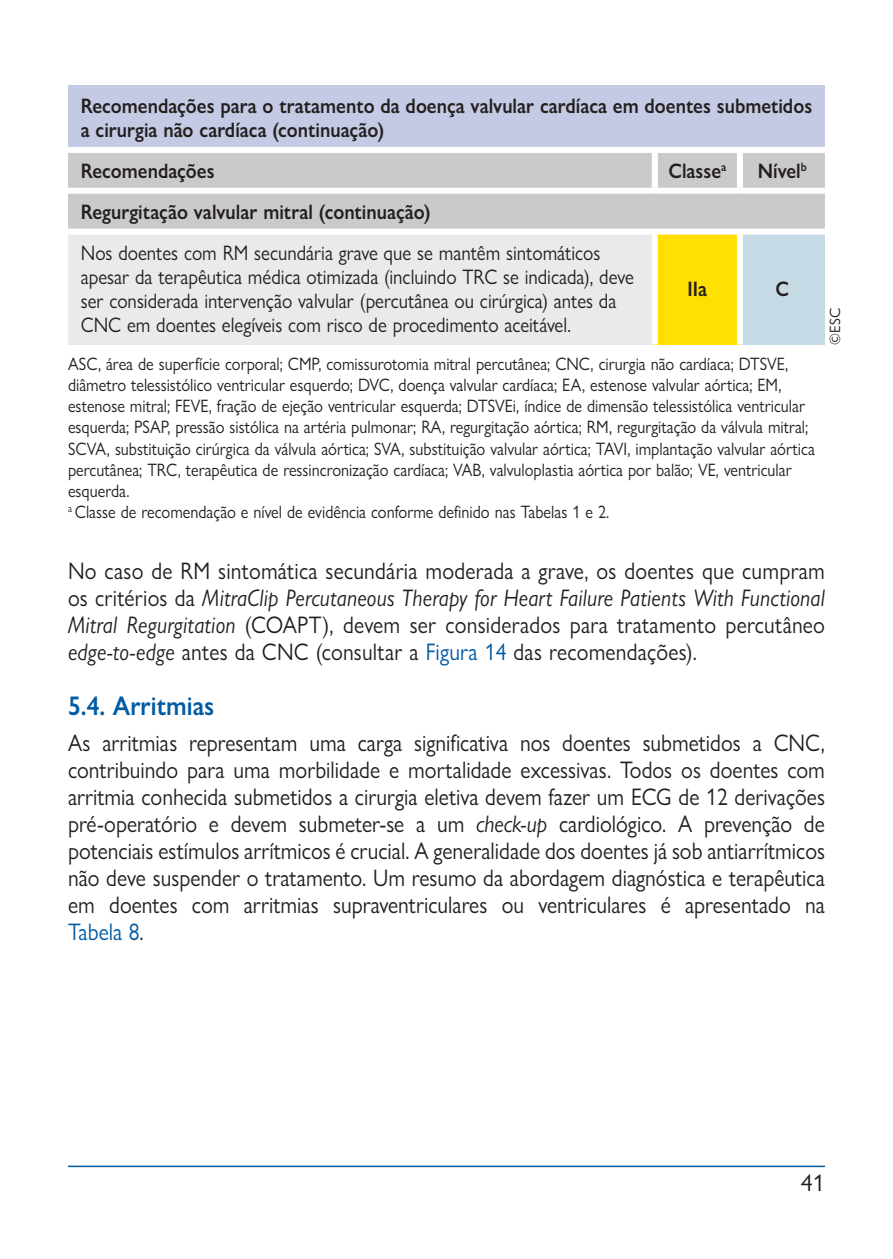
<style>
.page{position:relative;width:893px;height:1259px;background:#fff}
.page>*{position:absolute;margin:0;border:0;box-sizing:border-box;transform-origin:0 0}
.t1{font:600 27px "Gill Sans Nova";color:#005ba3;scale:.9 1}
.t2{font:24px/27px "Gill Sans Nova";letter-spacing:.005em;color:#241f1f;text-align:justify;scale:.9 1}
.t3{font:24px "Gill Sans Nova";letter-spacing:.005em;color:#241f1f}
.t4{font:21px/24px "Gill Sans Nova";color:#241f1f;scale:.9 1}
.t5{font:600 21px/24px "Gill Sans Nova";color:#241f1f;scale:.9 1}
.t6{font:18px/21px "Gill Sans Nova";color:#241f1f;scale:.9 1}
.t7{font:15px "Gill Sans Nova";color:#241f1f}
.s1{font-style:italic}
.s2{color:#005ba3}
</style>
<div class="page">
<hr style="left:68px;top:1165px;width:757px;height:2px;background:#005ba3">
<div style="left:68px;top:85px;width:757px;height:65px;background:#c4cae3"></div>
<div style="left:68px;top:153px;width:757px;height:76px;background:#cbcacb"></div>
<div style="left:68px;top:232px;width:587px;height:112px;background:#ebeaea"></div>
<div style="left:655px;top:232px;width:85px;height:112px;background:#ffe000"></div>
<div style="left:740px;top:232px;width:85px;height:112px;background:#c5dae5"></div>
<div style="left:68px;top:147px;width:587px;height:6px;background:#fff"></div>
<div style="left:655px;top:147px;width:85px;height:6px;background:#fff"></div>
<div style="left:652px;top:153px;width:6px;height:35px;background:#fff"></div>
<div style="left:740px;top:147px;width:85px;height:6px;background:#fff"></div>
<div style="left:737px;top:153px;width:6px;height:35px;background:#fff"></div>
<div style="left:68px;top:188px;width:587px;height:6px;background:#fff"></div>
<div style="left:655px;top:188px;width:85px;height:6px;background:#fff"></div>
<div style="left:740px;top:188px;width:85px;height:6px;background:#fff"></div>
<div style="left:68px;top:229px;width:587px;height:6px;background:#fff"></div>
<div style="left:655px;top:229px;width:85px;height:6px;background:#fff"></div>
<div style="left:652px;top:235px;width:6px;height:109px;background:#fff"></div>
<div style="left:740px;top:229px;width:85px;height:6px;background:#fff"></div>
<div style="left:737px;top:235px;width:6px;height:109px;background:#fff"></div>
<p class="t5" style="left:81px;top:94px;width:814px">Recomendações para o tratamento da doença valvular cardíaca em doentes submetidos a cirurgia não cardíaca (continuação)</p>
<p class="t5" style="left:81px;top:159px;width:150px">Recomendações</p>
<p class="t5" style="left:668px;top:159px;width:66px">Classe<sup>a</sup></p>
<p class="t5" style="left:758px;top:159px;width:56px">Nível<sup>b</sup></p>
<p class="t5" style="left:81px;top:199px;width:390px">Regurgitação valvular mitral (continuação)</p>
<p class="t4" style="left:81px;top:240px;width:616px">Nos doentes com RM secundária grave que se mantêm sintomáticos apesar da terapêutica médica otimizada (incluindo TRC se indicada), deve ser considerada intervenção valvular (percutânea ou cirúrgica) antes da CNC em doentes elegíveis com risco de procedimento aceitável.</p>
<p class="t5" style="left:688px;top:276px;width:23px">IIa</p>
<p class="t5" style="left:776px;top:276px;width:17px">C</p>
<p class="t6" style="left:68px;top:354px;width:831px">ASC, área de superfície corporal; CMP, comissurotomia mitral percutânea; CNC, cirurgia não cardíaca; DTSVE, diâmetro telessistólico ventricular esquerdo; DVC, doença valvular cardíaca; EA, estenose valvular aórtica; EM, estenose mitral; FEVE, fração de ejeção ventricular esquerda; DTSVEi, índice de dimensão telessistólica ventricular esquerda; PSAP, pressão sistólica na artéria pulmonar; RA, regurgitação aórtica; RM, regurgitação da válvula mitral; SCVA, substituição cirúrgica da válvula aórtica; SVA, substituição valvular aórtica; TAVI, implantação valvular aórtica percutânea; TRC, terapêutica de ressincronização cardíaca; VAB, valvuloplastia aórtica por balão; VE, ventricular esquerda.<br><sup>a</sup> Classe de recomendação e nível de evidência conforme definido nas Tabelas 1 e 2.</p>
<p class="t7" style="left:826px;top:344px;width:38px;rotate:-90deg">©ESC</p>
<p class="t2" style="left:68px;top:556px;width:843px">No caso de RM sintomática secundária moderada a grave, os doentes que cumpram os critérios da <span class="s1">MitraClip Percutaneous Therapy for Heart Failure Patients With Functional Mitral Regurgitation</span> (COAPT), devem ser considerados para tratamento percutâneo <span class="s1">edge-to-edge</span> antes da CNC (consultar a <span class="s2">Figura 14</span> das recomendações).</p>
<p class="t1" style="left:68px;top:689px;width:164px">5.4. Arritmias</p>
<p class="t2" style="left:68px;top:728px;width:843px">As arritmias representam uma carga significativa nos doentes submetidos a CNC, contribuindo para uma morbilidade e mortalidade excessivas. Todos os doentes com arritmia conhecida submetidos a cirurgia eletiva devem fazer um ECG de 12 derivações pré-operatório e devem submeter-se a um <span class="s1">check-up</span> cardiológico. A prevenção de potenciais estímulos arrítmicos é crucial. A generalidade dos doentes já sob antiarrítmicos não deve suspender o tratamento. Um resumo da abordagem diagnóstica e terapêutica em doentes com arritmias supraventriculares ou ventriculares é apresentado na <span class="s2">Tabela 8</span>.</p>
<p class="t3" style="left:801px;top:1168px;width:25px">41</p>
</div>
